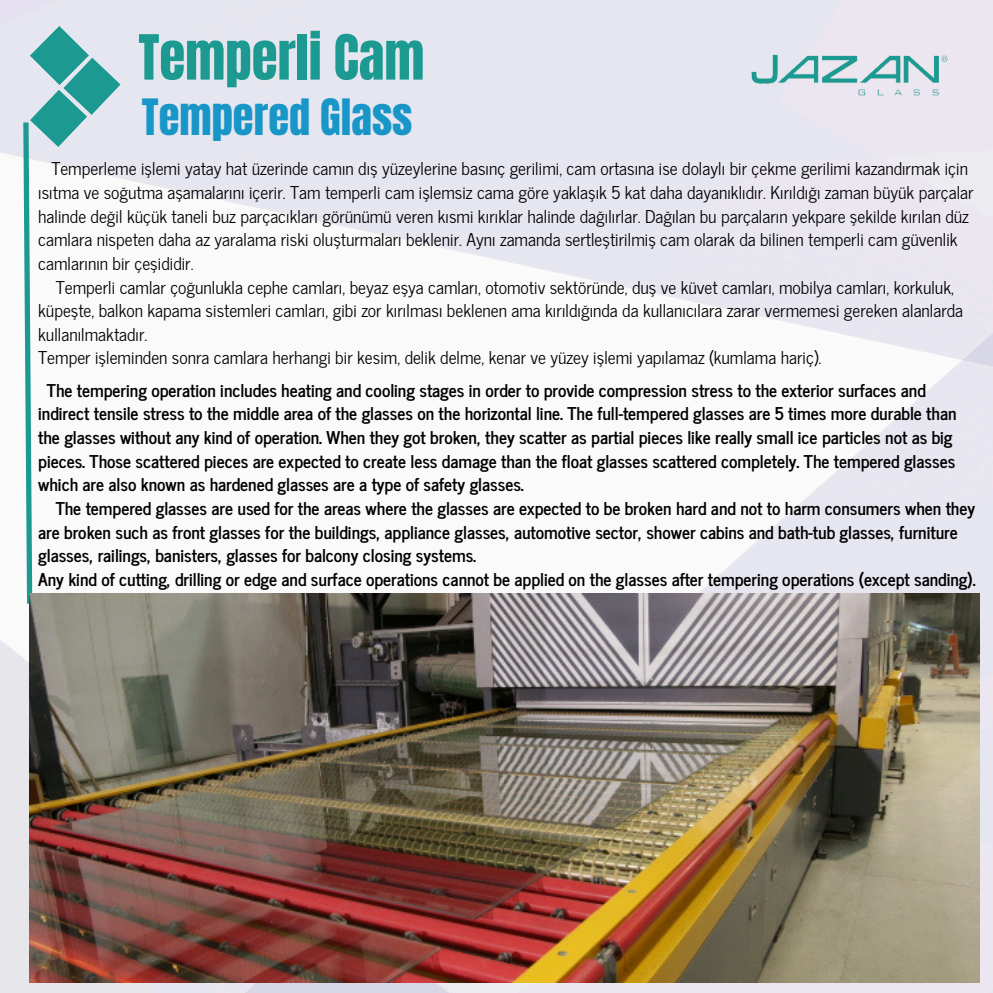
<style>
.page{position:relative;width:993px;height:993px;background:#fff}
.page>*{position:absolute;margin:0;border:0;box-sizing:border-box;transform-origin:0 0}
.t1{font:52.85px "Anton";color:#1c9a92}
.t2{font:42.52px "Anton";color:#1896c7}
.t3{font:700 17.5px "News Cycle";color:#000}
.t4{font:17.5px/23.6px "News Cycle";color:#000}
</style>
<div class="page">
<img style="left:0;top:0;width:992px;height:992px">
<svg style="left:21px;top:26px;width:100px;height:583px"></svg>
<img style="left:749px;top:47px;width:198px;height:65px">
<img style="left:30px;top:593px;width:949px;height:388px">
<p class="t1" style="left:138px;top:19px;width:287px">Temperli Cam</p>
<p class="t2" style="left:142px;top:86px;width:272px">Tempered Glass</p>
<p class="t4" style="left:38px;top:156px;width:936px;text-indent:13px">Temperleme işlemi yatay hat üzerinde camın dış yüzeylerine basınç gerilimi, cam ortasına ise dolaylı bir çekme gerilimi kazandırmak için ısıtma ve soğutma aşamalarını içerir. Tam temperli cam işlemsiz cama göre yaklaşık 5 kat daha dayanıklıdır. Kırıldığı zaman büyük parçalar halinde değil küçük taneli buz parçacıkları görünümü veren kısmi kırıklar halinde dağılırlar. Dağılan bu parçaların yekpare şekilde kırılan düz camlara nispeten daha az yaralama riski oluşturmaları beklenir. Aynı zamanda sertleştirilmiş cam olarak da bilinen temperli cam güvenlik camlarının bir çeşididir.</p>
<h1 class="t4" style="left:38px;top:274px;width:926px;text-indent:17px">Temperli camlar çoğunlukla cephe camları, beyaz eşya camları, otomotiv sektöründe, duş ve küvet camları, mobilya camları, korkuluk, küpeşte, balkon kapama sistemleri camları, gibi zor kırılması beklenen ama kırıldığında da kullanıcılara zarar vermemesi gereken alanlarda kullanılmaktadır.</h1>
<h2 class="t4" style="left:38px;top:345px;width:784px">Temper işleminden sonra camlara herhangi bir kesim, delik delme, kenar ve yüzey işlemi yapılamaz (kumlama hariç).</h2>
<p class="t3" style="left:47px;top:374px;width:880px">The tempering operation includes heating and cooling stages in order to provide compression stress to the exterior surfaces and</p>
<p class="t3" style="left:38px;top:398px;width:919px">indirect tensile stress to the middle area of the glasses on the horizontal line. The full-tempered glasses are 5 times more durable than</p>
<p class="t3" style="left:38px;top:422px;width:915px">the glasses without any kind of operation. When they got broken, they scatter as partial pieces like really small ice particles not as big</p>
<p class="t3" style="left:38px;top:445px;width:918px">pieces. Those scattered pieces are expected to create less damage than the float glasses scattered completely. The tempered glasses</p>
<p class="t3" style="left:38px;top:469px;width:487px">which are also known as hardened glasses are a type of safety glasses.</p>
<p class="t3" style="left:56px;top:493px;width:920px">The tempered glasses are used for the areas where the glasses are expected to be broken hard and not to harm consumers when they</p>
<p class="t3" style="left:38px;top:516px;width:920px">are broken such as front glasses for the buildings, appliance glasses, automotive sector, shower cabins and bath-tub glasses, furniture</p>
<p class="t3" style="left:38px;top:540px;width:439px">glasses, railings, banisters, glasses for balcony closing systems.</p>
<p class="t3" style="left:38px;top:563px;width:938px">Any kind of cutting, drilling or edge and surface operations cannot be applied on the glasses after tempering operations (except sanding).</p>
</div>
